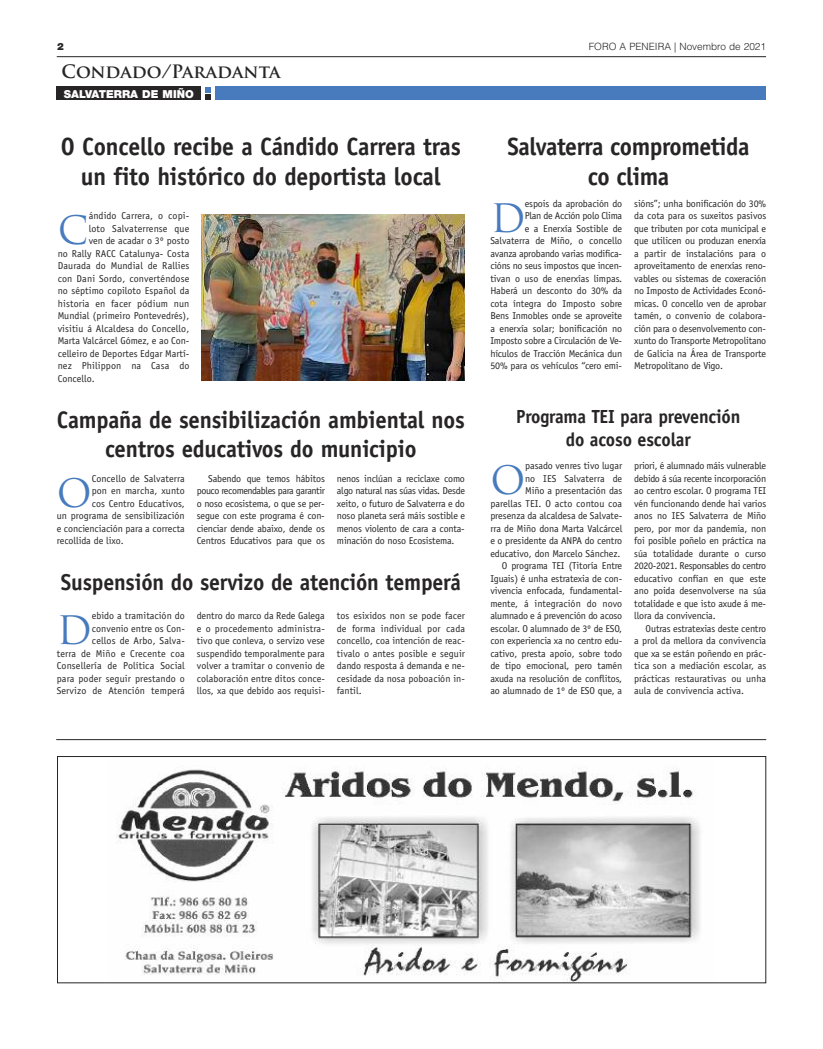
<style>
.page{position:relative;width:823px;height:1049px;background:#fff}
.page>*{position:absolute;margin:0;border:0;box-sizing:border-box;transform-origin:0 0}
.t1{font:38.2px "Trajan Pro";color:#477bbd}
.t2{font:700 25px/30px "Officina Sans Std";letter-spacing:-.01em;color:#272526;text-align:center;scale:.95 1}
.t3{font:700 24px/28.8px "Officina Sans Std";letter-spacing:-.01em;color:#272526;text-align:center;scale:.95 1}
.t4{font:700 23px "Officina Sans Std";letter-spacing:-.01em;color:#272526;scale:.95 1}
.t5{font:700 19px/22.8px "Officina Sans Std";letter-spacing:-.01em;color:#272526;text-align:center;scale:.95 1}
.t6{font:700 18px "Trajan Pro";color:#272526}
.t7{font:900 11px "Helvetica Neue LT";color:#fff}
.t8{font:10px/12.5px "Officina Sans Std";letter-spacing:-.005em;color:#272526;text-align:justify}
.t9{font:10px/12.5px "Officina Sans Std";letter-spacing:.015em;color:#272526;text-align:right}
.t10{font:300 10px "Helvetica LT Std";color:#272526}
.t11{font:900 10px "Helvetica Neue LT";color:#272526}
</style>
<div class="page">
<hr style="left:57px;top:56px;width:708px;height:1px;background:#272526">
<div style="left:57px;top:87px;width:144px;height:13px;background:#272526"></div>
<div style="left:215px;top:87px;width:550px;height:13px;background:#477bbd"></div>
<svg style="left:205px;top:87px;width:6px;height:13px"></svg>
<img style="left:116px;top:768px;width:584px;height:213px">
<div style="left:57px;top:756px;width:708px;height:227px;border:1px solid #272526"></div>
<hr style="left:56px;top:739px;width:709px;height:1px;background:#272526">
<img style="left:202px;top:215px;width:262px;height:166px">
<p class="t11" style="left:57px;top:40px;width:8px">2</p>
<p class="t10" style="left:588px;top:43px;width:179px">FORO A PENEIRA | Novembro de 2021</p>
<h3 class="t6" style="left:62px;top:65px;width:220px">Condado/Paradanta</h3>
<p class="t7" style="left:64px;top:88px;width:131px">SALVATERRA DE MIÑO</p>
<h2 class="t2" style="left:61px;top:134px;width:422px">O Concello recibe a Cándido Carrera tras un fito histórico do deportista local</h2>
<h1 class="t1" style="left:58px;top:216px;width:32px">C</h1>
<p class="t9" style="left:89px;top:210px;width:102px">ándido Carrera, o copi-</p>
<p class="t9" style="left:89px;top:223px;width:102px">loto Salvaterrense que</p>
<p class="t8" style="left:89px;top:235px;width:102px">ven de acadar o 3º posto</p>
<p class="t8" style="left:58px;top:248px;width:133px">no Rally RACC Catalunya- Costa</p>
<p class="t9" style="left:58px;top:260px;width:133px">Daurada do Mundial de Rallies</p>
<p class="t9" style="left:58px;top:273px;width:133px">con Dani Sordo, converténdose</p>
<p class="t8" style="left:58px;top:285px;width:133px">no séptimo copiloto Español da</p>
<p class="t9" style="left:58px;top:298px;width:133px">historia en facer pódium nun</p>
<p class="t8" style="left:58px;top:310px;width:133px">Mundial (primeiro Pontevedrés),</p>
<p class="t8" style="left:58px;top:323px;width:133px">visitiu á Alcaldesa do Concello,</p>
<p class="t8" style="left:58px;top:335px;width:133px">Marta Valcárcel Gómez, e ao Con-</p>
<p class="t8" style="left:58px;top:348px;width:133px">celleiro de Deportes Edgar Martí-</p>
<p class="t9" style="left:58px;top:360px;width:133px">nez Philippon na Casa do</p>
<p class="t8" style="left:58px;top:373px;width:39px">Concello.</p>
<h3 class="t3" style="left:57px;top:408px;width:430px">Campaña de sensibilización ambiental nos centros educativos do municipio</h3>
<h1 class="t1" style="left:57px;top:478px;width:36px">O</h1>
<p class="t8" style="left:92px;top:473px;width:95px">Concello de Salvaterra</p>
<p class="t8" style="left:92px;top:485px;width:95px">pon en marcha, xunto</p>
<p class="t8" style="left:92px;top:498px;width:95px">cos Centro Educativos,</p>
<p class="t8" style="left:57px;top:510px;width:129px">un programa de sensibilización</p>
<p class="t8" style="left:57px;top:523px;width:129px">e concienciación para a correcta</p>
<p class="t8" style="left:57px;top:535px;width:69px">recollida de lixo.</p>
<p class="t8" style="left:197px;top:473px;width:129px;text-indent:11px">Sabendo que temos hábitos pouco recomendables para garantir o noso ecosistema, o que se per&shy;segue con este programa é con&shy;cienciar dende abaixo, dende os Centros Educativos para que os</p>
<p class="t8" style="left:337px;top:473px;width:129px">nenos inclúan a reciclaxe como algo natural nas súas vidas. Desde xeito, o futuro de Salvaterra e do noso planeta será máis sostible e menos violento de cara a conta&shy;minación do noso Ecosistema.</p>
<h3 class="t4" style="left:61px;top:573px;width:422px">Suspensión do servizo de atención temperá</h3>
<p class="t9" style="left:57px;top:610px;width:129px">ebido a tramitación do convenio entre os Con-<br>cellos de Arbo, Salva-<br>terra de Miño e Crecente coa<br>Consellería de Política Social para poder seguir prestando o<br>Servizo de Atención temperá</p>
<p class="t8" style="left:197px;top:610px;width:129px">dentro do marco da Rede Galega e o procedemento administra&shy;tivo que conleva, o servizo vese suspendido temporalmente para volver a tramitar o convenio de colaboración entre ditos conce&shy;llos, xa que debido aos requisi-</p>
<p class="t8" style="left:337px;top:610px;width:129px">tos esixidos non se pode facer de forma individual por cada concello, coa intención de reac&shy;tivalo o antes posible e seguir dando resposta á demanda e ne&shy;cesidade da nosa poboación in&shy;fantil.</p>
<h1 class="t1" style="left:57px;top:616px;width:37px">D</h1>
<h2 class="t2" style="left:507px;top:134px;width:256px">Salvaterra comprometida co clima</h2>
<p class="t8" style="left:490px;top:198px;width:133px;text-align:right">espois da aprobación do<br>Plan de Acción polo Clima<br>e a Enerxía Sostible de<br>Salvaterra de Miño, o concello avanza aprobando varias modifica&shy;cións no seus impostos que incen&shy;tivan o uso de enerxías limpas.<br>Haberá un desconto do 30% da cota íntegra do Imposto sobre<br>Bens Inmobles onde se aproveite a enerxía solar; bonificación no<br>Imposto sobre a Circulación de Ve&shy;hículos de Tracción Mecánica dun<br>50% para os vehículos “cero emi-</p>
<p class="t8" style="left:634px;top:198px;width:133px">sións”; unha bonificación do 30% da cota para os suxeitos pasivos que tributen por cota municipal e que utilicen ou produzan enerxía a partir de instalacións para o aproveitamento de enerxías reno&shy;vables ou sistemas de coxeración no Imposto de Actividades Econó&shy;micas. O concello ven de aprobar tamén, o convenio de colabora&shy;ción para o desenvolvemento con&shy;xunto do Transporte Metropolitano de Galicia na Área de Transporte Metropolitano de Vigo.</p>
<h1 class="t1" style="left:490px;top:203px;width:37px">D</h1>
<h3 class="t5" style="left:516px;top:407px;width:237px">Programa TEI para prevención do acoso escolar</h3>
<p class="t8" style="left:490px;top:460px;width:133px;text-align:right">pasado venres tivo lugar<br>no IES Salvaterra de<br>Miño a presentación das<br>parellas TEI. O acto contou coa presenza da alcaldesa de Salvate&shy;rra de Miño dona Marta Valcárcel e o presidente da ANPA do centro educativo, don Marcelo Sánchez.<br>O programa TEI (Titoría Entre<br>Iguais) é unha estratexia de con&shy;vivencia enfocada, fundamental&shy;mente, á integración do novo alumnado e á prevención do acoso escolar. O alumnado de 3º de ESO, con experiencia xa no centro edu&shy;cativo, presta apoio, sobre todo de tipo emocional, pero tamén axuda na resolución de conflitos, ao alumnado de 1º de ESO que, a</p>
<p class="t8" style="left:634px;top:460px;width:133px">priori, é alumnado máis vulnerable debido á súa recente incorporación ao centro escolar. O programa TEI vén funcionando dende hai varios anos no IES Salvaterra de Miño pero, por mor da pandemia, non foi posible poñelo en práctica na súa totalidade durante o curso 2020-2021. Responsables do centro educativo confían en que este ano poida desenvolverse na súa totalidade e que isto axude á me&shy;llora da convivencia.</p>
<h1 class="t1" style="left:490px;top:466px;width:36px">O</h1>
<p class="t8" style="left:634px;top:623px;width:133px;text-indent:11px">Outras estratexias deste centro a prol da mellora da convivencia que xa se están poñendo en prác&shy;tica son a mediación escolar, as prácticas restaurativas ou unha aula de convivencia activa.</p>
</div>
